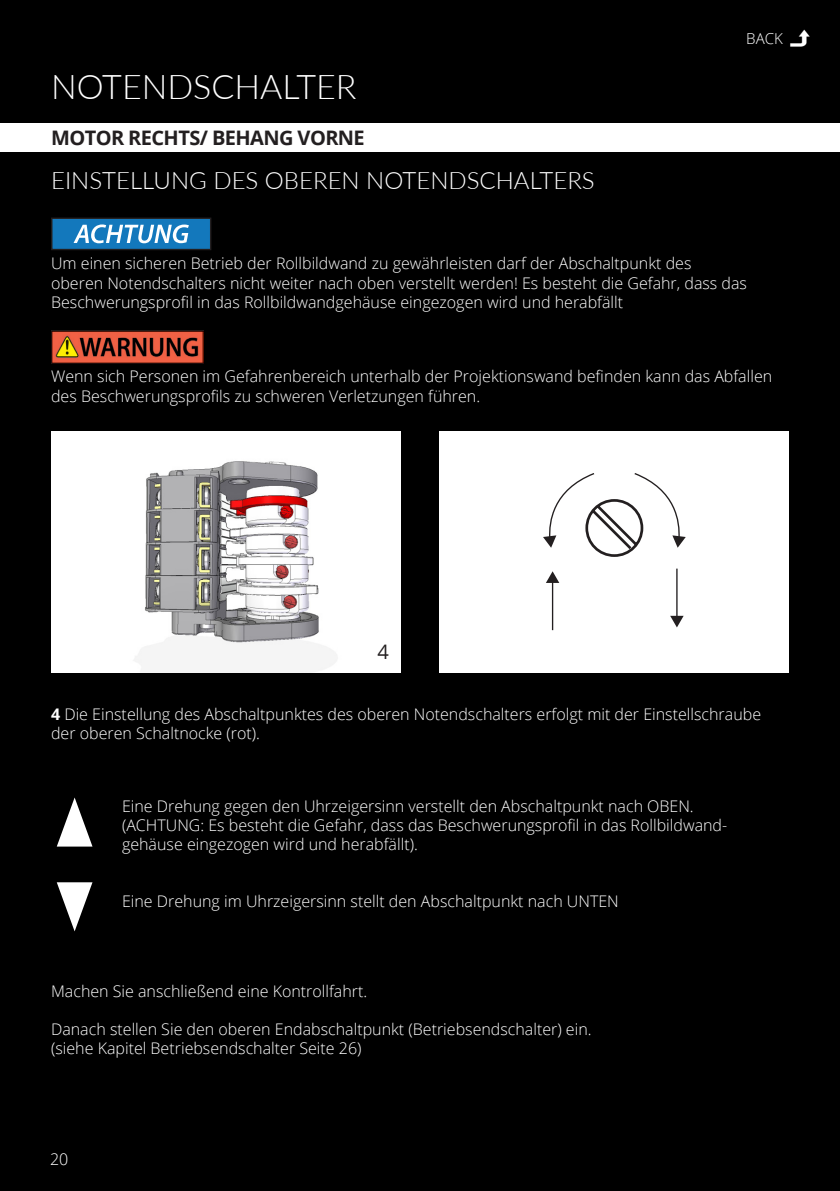
<style>
.page{position:relative;width:840px;height:1191px;background:#fff}
.page>*{position:absolute;margin:0;border:0;box-sizing:border-box;transform-origin:0 0}
.t1{font:300 34px "Lato";color:#fff}
.t2{font:300 24px "Lato";color:#fff}
.t3{font:700 20px "Open Sans";letter-spacing:-.03em;color:#231f20}
.t4{font:20px "Open Sans";color:#231f20}
.t5{font:300 16px/19.2px "Open Sans";color:#fff}
.t6{font:300 15px "Open Sans";color:#fff}
.s1{font-weight:700}
</style>
<div class="page">
<div style="left:0;top:0;width:839px;height:1191px;background:#000"></div>
<img style="left:51px;top:431px;width:349px;height:241px">
<div style="left:439px;top:431px;width:349px;height:241px;background:#fff"></div>
<svg style="left:543px;top:473px;width:142px;height:84px"></svg>
<hr style="left:675px;top:568px;width:2px;height:50px;background:#231f20">
<svg style="left:670px;top:616px;width:13px;height:11px"></svg>
<hr style="left:551px;top:581px;width:2px;height:49px;background:#231f20">
<svg style="left:546px;top:571px;width:13px;height:12px"></svg>
<div style="left:0;top:124px;width:839px;height:28px;background:#fff"></div>
<img style="left:787px;top:28px;width:24px;height:20px">
<div style="left:52px;top:218px;width:158px;height:31px;background:#1378bc"></div>
<div style="left:51px;top:217px;width:160px;height:33px;border:1px solid #231f20"></div>
<svg style="left:73px;top:224px;width:116px;height:19px"></svg>
<img style="left:51px;top:330px;width:152px;height:33px">
<svg style="left:57px;top:797px;width:35px;height:49px"></svg>
<svg style="left:57px;top:882px;width:35px;height:49px"></svg>
<h1 class="t1" style="left:51px;top:64px;width:307px">NOTENDSCHALTER</h1>
<p class="t3" style="left:51px;top:124px;width:315px">MOTOR RECHTS/ BEHANG VORNE</p>
<h2 class="t2" style="left:51px;top:164px;width:545px">EINSTELLUNG DES OBEREN NOTENDSCHALTERS</h2>
<p class="t6" style="left:745px;top:28px;width:38px">BACK</p>
<p class="t5" style="left:51px;top:254px;width:697px">Um einen sicheren Betrieb der Rollbildwand zu gewährleisten darf der Abschaltpunkt des oberen Notendschalters nicht weiter nach oben verstellt werden! Es besteht die Gefahr, dass das<br>Beschwerungsprofil in das Rollbildwandgehäuse eingezogen wird und herabfällt</p>
<p class="t5" style="left:51px;top:366px;width:722px">Wenn sich Personen im Gefahrenbereich unterhalb der Projektionswand befinden kann das Abfallen des Beschwerungsprofils zu schweren Verletzungen führen.</p>
<p class="t4" style="left:377px;top:638px;width:13px">4</p>
<p class="t5" style="left:51px;top:704px;width:711px"><span class="s1">4</span> Die Einstellung des Abschaltpunktes des oberen Notendschalters erfolgt mit der Einstellschraube der oberen Schaltnocke (rot).</p>
<p class="t5" style="left:122px;top:795px;width:606px">Eine Drehung gegen den Uhrzeigersinn verstellt den Abschaltpunkt nach OBEN. (ACHTUNG: Es besteht die Gefahr, dass das Beschwerungsprofil in das Rollbildwand&shy;gehäuse eingezogen wird und herabfällt).</p>
<p class="t5" style="left:122px;top:891px;width:498px">Eine Drehung im Uhrzeigersinn stellt den Abschaltpunkt nach UNTEN</p>
<p class="t5" style="left:51px;top:980px;width:317px">Machen Sie anschließend eine Kontrollfahrt.</p>
<p class="t5" style="left:51px;top:1019px;width:541px">Danach stellen Sie den oberen Endabschaltpunkt (Betriebsendschalter) ein. (siehe Kapitel Betriebsendschalter Seite 26)</p>
<p class="t5" style="left:50px;top:1149px;width:20px">20</p>
</div>
